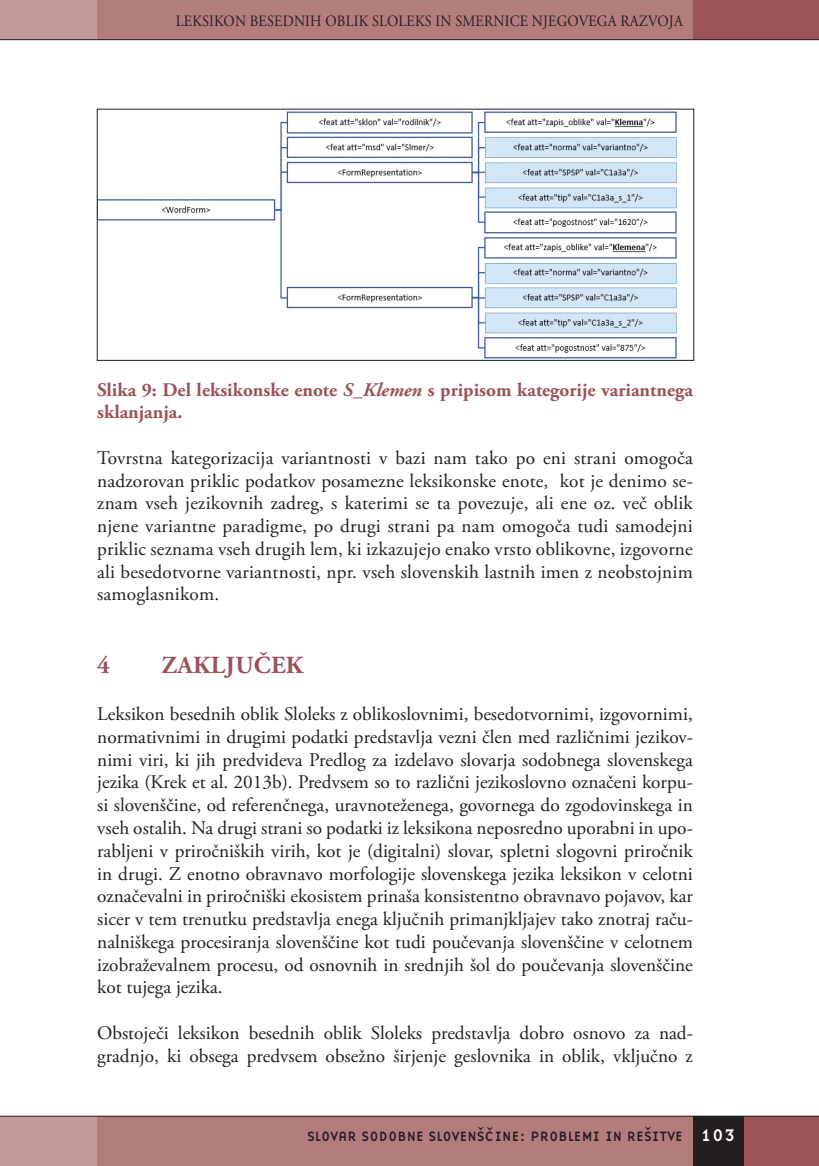
<style>
.page{position:relative;width:819px;height:1166px;background:#fff}
.page>*{position:absolute;margin:0;border:0;box-sizing:border-box;transform-origin:0 0}
.t1{font:700 24.5px "Adobe Garamond Pro";letter-spacing:.015em;color:#9b5358}
.t2{font:19.25px/22.8px "Adobe Garamond Pro";letter-spacing:-.01em;color:#231f20;text-align:justify}
.t3{font:700 19.25px/22.4px "Adobe Garamond Pro";color:#9b5358}
.t4{font:17.5px "Base Nine";color:#fff}
.t5{font:15.75px "Adobe Garamond Pro";letter-spacing:.015em;color:#231f20;scale:.9 1}
.t6{font:14px "Base Nine";color:#231f20}
.s1{font-style:italic}
</style>
<div class="page">
<div style="left:97px;top:0;width:596px;height:40px;background:#b37d7c"></div>
<div style="left:72px;top:1116px;width:620px;height:50px;background:#b37d7c"></div>
<div style="left:0;top:1116px;width:97px;height:50px;background:#c59b99"></div>
<div style="left:0;top:0;width:97px;height:40px;background:#c59b99"></div>
<div style="left:743px;top:1116px;width:75px;height:50px;background:#9b5358"></div>
<div style="left:692px;top:1116px;width:51px;height:50px;background:#231f20"></div>
<div style="left:692px;top:0;width:126px;height:40px;background:#9b5358"></div>
<hr style="left:0;top:39px;width:818px;height:1px;background:#231f20">
<hr style="left:0;top:1116px;width:818px;height:1px;background:#231f20">
<img style="left:99px;top:111px;width:578px;height:248px">
<div style="left:97px;top:109px;width:597px;height:252px;border:1px solid #231f20"></div>
<p class="t5" style="left:176px;top:11px;width:564px">LEKSIKON BESEDNIH OBLIK SLOLEKS IN SMERNICE NJEGOVEGA RAZVOJA</p>
<p class="t3" style="left:97px;top:379px;width:597px">Slika 9: Del leksikonske enote <span class="s1">S_Klemen</span> s pripisom kategorije variantnega sklanjanja.</p>
<p class="t2" style="left:97px;top:447px;width:597px">Tovrstna kategorizacija variantnosti v bazi nam tako po eni strani omogoča nadzorovan priklic podatkov posamezne leksikonske enote, kot je denimo se&shy;znam vseh jezikovnih zadreg, s katerimi se ta povezuje, ali ene oz. več oblik njene variantne paradigme, po drugi strani pa nam omogoča tudi samodejni priklic seznama vseh drugih lem, ki izkazujejo enako vrsto oblikovne, izgovorne ali besedotvorne variantnosti, npr. vseh slovenskih lastnih imen z neobstojnim samoglasnikom.</p>
<p class="t1" style="left:97px;top:650px;width:14px">4</p>
<p class="t1" style="left:162px;top:650px;width:143px">ZAKLJUČEK</p>
<p class="t2" style="left:97px;top:703px;width:597px">Leksikon besednih oblik Sloleks z oblikoslovnimi, besedotvornimi, izgovornimi, normativnimi in drugimi podatki predstavlja vezni člen med različnimi jezikov&shy;nimi viri, ki jih predvideva Predlog za izdelavo slovarja sodobnega slovenskega jezika (Krek et al. 2013b). Predvsem so to različni jezikoslovno označeni korpu&shy;si slovenščine, od referenčnega, uravnoteženega, govornega do zgodovinskega in vseh ostalih. Na drugi strani so podatki iz leksikona neposredno uporabni in upo&shy;rabljeni v priročniških virih, kot je (digitalni) slovar, spletni slogovni priročnik in drugi. Z enotno obravnavo morfologije slovenskega jezika leksikon v celotni označevalni in priročniški ekosistem prinaša konsistentno obravnavo pojavov, kar sicer v tem trenutku predstavlja enega ključnih primanjkljajev tako znotraj raču&shy;nalniškega procesiranja slovenščine kot tudi poučevanja slovenščine v celotnem izobraževalnem procesu, od osnovnih in srednjih šol do poučevanja slovenščine kot tujega jezika.</p>
<p class="t2" style="left:97px;top:1022px;width:597px">Obstoječi leksikon besednih oblik Sloleks predstavlja dobro osnovo za nad&shy;gradnjo, ki obsega predvsem obsežno širjenje geslovnika in oblik, vključno z</p>
<p class="t6" style="left:307px;top:1126px;width:377px">SLOVAR SODOBNE SLOVENŠCˇINE: PROBLEMI IN REŠITVE</p>
<p class="t4" style="left:700px;top:1123px;width:37px">103</p>
</div>
